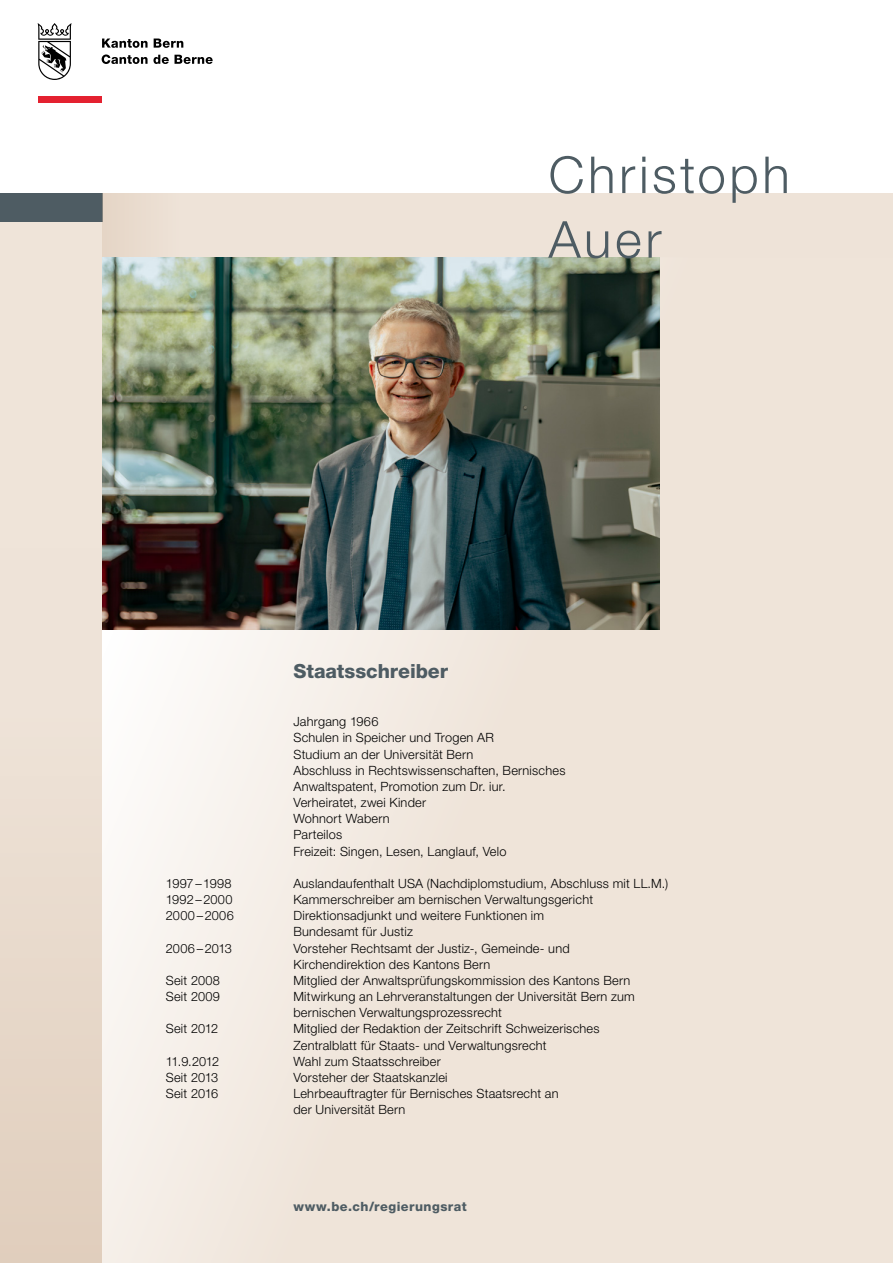
<style>
.page{position:relative;width:893px;height:1263px;background:#fff}
.page>*{position:absolute;margin:0;border:0;box-sizing:border-box;transform-origin:0 0}
.H_34pt{font:300 51px/64.7px "Helvetica Neue LT Std";letter-spacing:.07em;color:#4e5c63}
.H_13pt{font:800 19.5px "Helvetica Neue LT Std";letter-spacing:-.005em;color:#4e5c63}
.Lauftext_8_5pt_Flatt{font:300 12.75px/16.2px "Helvetica Neue LT Std";letter-spacing:.02em;color:#000}
.Lauftext_8_5pt_Flatt-2{font:800 12.75px "Helvetica Neue LT Std";letter-spacing:.035em;color:#4e5c63}
.Lauftext_8_5pt_Flatt-3{font:300 12.75px "Helvetica Neue LT Std";color:#000}
</style>
<div class="page">
<div style="left:0;top:193px;width:893px;height:1070px;background:#efe4d9"></div>
<div style="left:102px;top:258px;width:791px;height:1005px;background:linear-gradient(to right,#f6f0eb,#ecdfd3)"></div>
<div style="left:0;top:549px;width:102px;height:714px;background:linear-gradient(to bottom,#f0e7dd,#e1cfbe)"></div>
<div style="left:0;top:193px;width:102px;height:28px;background:#4e5c63"></div>
<img style="left:102px;top:258px;width:557px;height:371px">
<div style="left:38px;top:96px;width:64px;height:7px;background:#e42130"></div>
<svg style="left:38px;top:23px;width:34px;height:57px"></svg>
<svg style="left:102px;top:39px;width:46px;height:9px"></svg>
<svg style="left:154px;top:38px;width:29px;height:10px"></svg>
<svg style="left:102px;top:54px;width:67px;height:10px"></svg>
<svg style="left:175px;top:55px;width:38px;height:9px"></svg>
<p class="H_34pt" style="left:549px;top:142px;width:243px">Christoph<br>Auer</p>
<p class="H_13pt" style="left:293px;top:659px;width:156px">Staatsschreiber</p>
<p class="Lauftext_8_5pt_Flatt" style="left:293px;top:713px;width:87px">Jahrgang 1966</p>
<p class="Lauftext_8_5pt_Flatt" style="left:293px;top:729px;width:202px">Schulen in Speicher und Trogen AR</p>
<p class="Lauftext_8_5pt_Flatt" style="left:293px;top:746px;width:181px">Studium an der Universität Bern</p>
<p class="Lauftext_8_5pt_Flatt" style="left:293px;top:762px;width:274px">Abschluss in Rechtswissenschaften, Bernisches<br>Anwaltspatent, Promotion zum Dr. iur.</p>
<p class="Lauftext_8_5pt_Flatt" style="left:293px;top:794px;width:134px">Verheiratet, zwei Kinder</p>
<p class="Lauftext_8_5pt_Flatt" style="left:293px;top:810px;width:98px">Wohnort Wabern</p>
<p class="Lauftext_8_5pt_Flatt" style="left:293px;top:826px;width:50px">Parteilos</p>
<p class="Lauftext_8_5pt_Flatt" style="left:293px;top:843px;width:215px">Freizeit: Singen, Lesen, Langlauf, Velo</p>
<p class="Lauftext_8_5pt_Flatt-3" style="left:166px;top:875px;width:67px">1997–1998</p>
<p class="Lauftext_8_5pt_Flatt" style="left:293px;top:875px;width:376px">Auslandaufenthalt USA (Nachdiplomstudium, Abschluss mit LL.M.)</p>
<p class="Lauftext_8_5pt_Flatt" style="left:166px;top:891px;width:68px">1992–2000</p>
<p class="Lauftext_8_5pt_Flatt" style="left:293px;top:891px;width:301px">Kammerschreiber am bernischen Verwaltungsgericht</p>
<p class="Lauftext_8_5pt_Flatt" style="left:166px;top:907px;width:69px">2000–2006</p>
<p class="Lauftext_8_5pt_Flatt" style="left:293px;top:907px;width:252px">Direktionsadjunkt und weitere Funktionen im<br>Bundesamt für Justiz</p>
<p class="Lauftext_8_5pt_Flatt-3" style="left:166px;top:940px;width:68px">2006–2013</p>
<p class="Lauftext_8_5pt_Flatt" style="left:293px;top:940px;width:278px">Vorsteher Rechtsamt der Justiz-, Gemeinde- und<br>Kirchendirektion des Kantons Bern</p>
<p class="Lauftext_8_5pt_Flatt" style="left:166px;top:972px;width:56px">Seit 2008</p>
<p class="Lauftext_8_5pt_Flatt" style="left:293px;top:972px;width:338px">Mitglied der Anwaltsprüfungskommission des Kantons Bern</p>
<p class="Lauftext_8_5pt_Flatt" style="left:166px;top:988px;width:56px">Seit 2009</p>
<p class="Lauftext_8_5pt_Flatt" style="left:293px;top:988px;width:343px">Mitwirkung an Lehrveranstaltungen der Universität Bern zum bernischen Verwaltungsprozessrecht</p>
<p class="Lauftext_8_5pt_Flatt" style="left:166px;top:1020px;width:54px">Seit 2012</p>
<p class="Lauftext_8_5pt_Flatt" style="left:293px;top:1020px;width:308px">Mitglied der Redaktion der Zeitschrift Schweizerisches<br>Zentralblatt für Staats- und Verwaltungsrecht</p>
<p class="Lauftext_8_5pt_Flatt" style="left:166px;top:1053px;width:55px">11.9.2012</p>
<p class="Lauftext_8_5pt_Flatt" style="left:293px;top:1053px;width:149px">Wahl zum Staatsschreiber</p>
<p class="Lauftext_8_5pt_Flatt" style="left:166px;top:1069px;width:54px">Seit 2013</p>
<p class="Lauftext_8_5pt_Flatt" style="left:293px;top:1069px;width:156px">Vorsteher der Staatskanzlei</p>
<p class="Lauftext_8_5pt_Flatt" style="left:166px;top:1085px;width:54px">Seit 2016</p>
<p class="Lauftext_8_5pt_Flatt" style="left:293px;top:1085px;width:267px">Lehrbeauftragter für Bernisches Staatsrecht an der Universität Bern</p>
<p class="Lauftext_8_5pt_Flatt-2" style="left:293px;top:1199px;width:175px">www.be.ch/regierungsrat</p>
</div>
